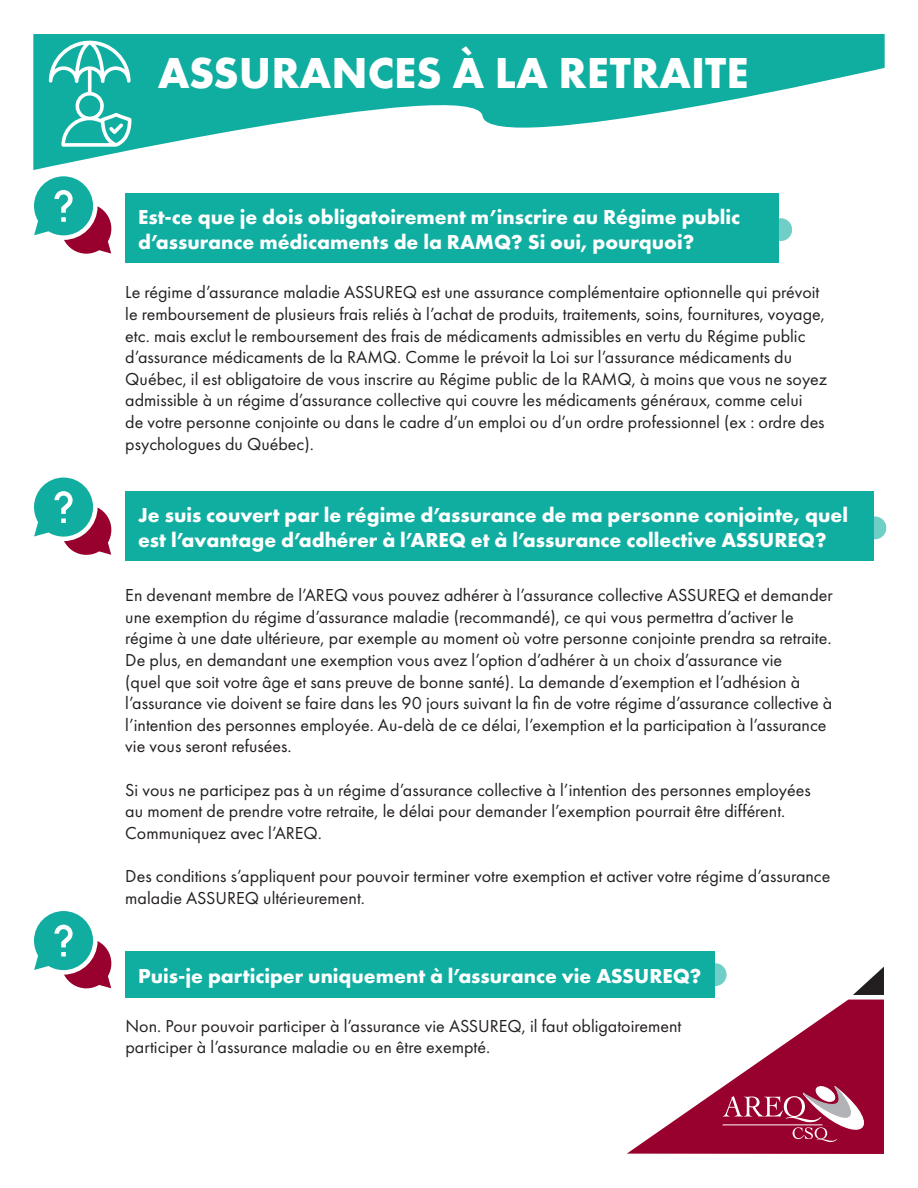
<style>
.page{position:relative;width:918px;height:1188px;background:#fff}
.page>*{position:absolute;margin:0;border:0;box-sizing:border-box;transform-origin:0 0}
.t1{font:700 45px "Futura PT";color:#fff}
.t2{font:700 21px/25.2px "Futura PT";color:#fff}
.t3{font:18px/21.6px "Futura PT";color:#231f20}
</style>
<div class="page">
<div style="left:125px;top:491px;width:749px;height:70px;background:#10aea1"></div>
<svg style="left:34px;top:478px;width:77px;height:77px"></svg>
<svg style="left:864px;top:516px;width:22px;height:23px"></svg>
<svg style="left:33px;top:34px;width:852px;height:136px;fill:#10aea1"></svg>
<svg style="left:627px;top:967px;width:257px;height:187px"></svg>
<svg style="left:49px;top:41px;width:82px;height:106px"></svg>
<div style="left:125px;top:193px;width:654px;height:70px;background:#10aea1"></div>
<svg style="left:34px;top:176px;width:77px;height:78px"></svg>
<svg style="left:769px;top:218px;width:23px;height:23px"></svg>
<div style="left:125px;top:952px;width:590px;height:46px;background:#10aea1"></div>
<svg style="left:34px;top:911px;width:77px;height:77px"></svg>
<svg style="left:704px;top:963px;width:23px;height:23px"></svg>
<h1 class="t1" style="left:158px;top:44px;width:592px">ASSURANCES À LA RETRAITE</h1>
<h1 class="t1" style="left:187px;top:61px;width:428px">RÉGIME DE RETRAITE</h1>
<p class="t2" style="left:138px;top:204px;width:604px">Est-ce que je dois obligatoirement m’inscrire au Régime public d’assurance médicaments de la RAMQ? Si oui, pourquoi?</p>
<p class="t3" style="left:125px;top:282px;width:703px">Le régime d’assurance maladie ASSUREQ est une assurance complémentaire optionnelle qui prévoit le remboursement de plusieurs frais reliés à l’achat de produits, traitements, soins, fournitures, voyage, etc. mais exclut le remboursement des frais de médicaments admissibles en vertu du Régime public d’assurance médicaments de la RAMQ. Comme le prévoit la Loi sur l’assurance médicaments du Québec, il est obligatoire de vous inscrire au Régime public de la RAMQ, à moins que vous ne soyez admissible à un régime d’assurance collective qui couvre les médicaments généraux, comme celui<br>de votre personne conjointe ou dans le cadre d’un emploi ou d’un ordre professionnel (ex : ordre des psychologues du Québec).</p>
<p class="t2" style="left:138px;top:501px;width:711px">Je suis couvert par le régime d’assurance de ma personne conjointe, quel est l’avantage d’adhérer à l’AREQ et à l’assurance collective ASSUREQ?</p>
<p class="t3" style="left:125px;top:584px;width:709px">En devenant membre de l’AREQ vous pouvez adhérer à l’assurance collective ASSUREQ et demander une exemption du régime d’assurance maladie (recommandé), ce qui vous permettra d’activer le régime à une date ultérieure, par exemple au moment où votre personne conjointe prendra sa retraite.<br>De plus, en demandant une exemption vous avez l’option d’adhérer à un choix d’assurance vie<br>(quel que soit votre âge et sans preuve de bonne santé). La demande d’exemption et l’adhésion à l’assurance vie doivent se faire dans les 90 jours suivant la fin de votre régime d’assurance collective à l’intention des personnes employée. Au-delà de ce délai, l’exemption et la participation à l’assurance vie vous seront refusées.</p>
<p class="t3" style="left:125px;top:779px;width:687px">Si vous ne participez pas à un régime d’assurance collective à l’intention des personnes employées au moment de prendre votre retraite, le délai pour demander l’exemption pourrait être différent.<br>Communiquez avec l’AREQ.</p>
<p class="t3" style="left:125px;top:865px;width:707px">Des conditions s’appliquent pour pouvoir terminer votre exemption et activer votre régime d’assurance maladie ASSUREQ ultérieurement.</p>
<p class="t2" style="left:138px;top:963px;width:565px">Puis-je participer uniquement à l’assurance vie ASSUREQ?</p>
<p class="t3" style="left:125px;top:1015px;width:557px">Non. Pour pouvoir participer à l’assurance vie ASSUREQ, il faut obligatoirement participer à l’assurance maladie ou en être exempté.</p>
</div>
